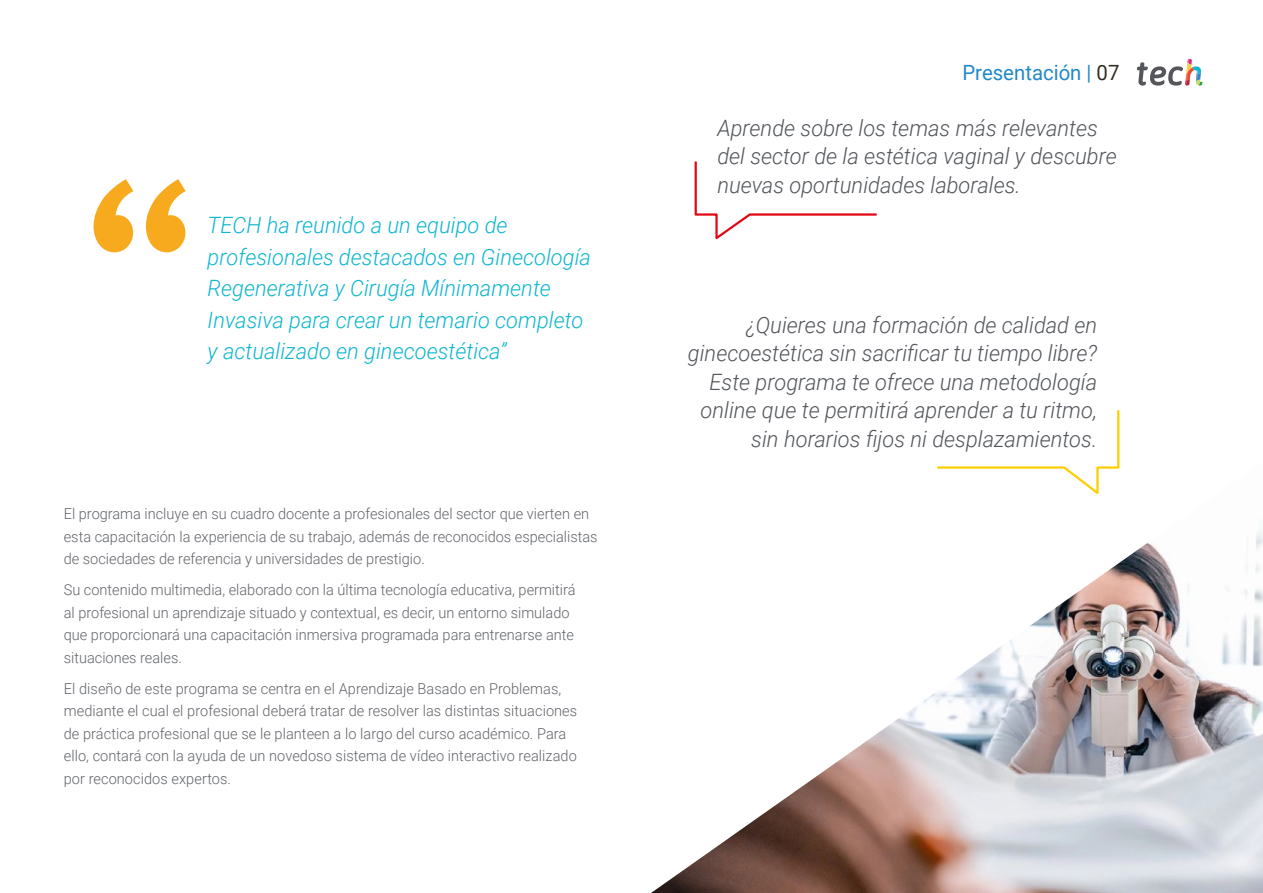
<style>
.page{position:relative;width:1263px;height:893px;background:#fff}
.page>*{position:absolute;margin:0;border:0;box-sizing:border-box;transform-origin:0 0}
.t1{font:italic 300 22.5px/28.5px "Roboto";color:#52555b;text-align:right}
.t2{font:italic 300 22.5px/31.5px "Roboto";color:#0fb6cf}
.t3{font:21px "Roboto";color:#2488c9}
.t4{font:300 15px/22.5px "Roboto";color:#61646a}
.s1{color:#312e20}
</style>
<div class="page">
<svg style="left:94px;top:179px;width:92px;height:73px"></svg>
<svg style="left:1117px;top:410px;width:3px;height:51px"></svg>
<img style="left:651px;top:461px;width:612px;height:432px">
<svg style="left:694px;top:161px;width:183px;height:79px"></svg>
<svg style="left:1137px;top:59px;width:65px;height:27px"></svg>
<h1 class="t2" style="left:208px;top:209px;width:385px">TECH ha reunido a un equipo de profesionales destacados en Ginecología Regenerativa y Cirugía Mínimamente Invasiva para crear un temario completo y actualizado en ginecoestética”</h1>
<p class="t4" style="left:64px;top:502px;width:535px">El programa incluye en su cuadro docente a profesionales del sector que vierten en esta capacitación la experiencia de su trabajo, además de reconocidos especialistas de sociedades de referencia y universidades de prestigio.</p>
<p class="t4" style="left:64px;top:578px;width:513px">Su contenido multimedia, elaborado con la última tecnología educativa, permitirá al profesional un aprendizaje situado y contextual, es decir, un entorno simulado que proporcionará una capacitación inmersiva programada para entrenarse ante situaciones reales.</p>
<p class="t4" style="left:64px;top:677px;width:515px">El diseño de este programa se centra en el Aprendizaje Basado en Problemas, mediante el cual el profesional deberá tratar de resolver las distintas situaciones de práctica profesional que se le planteen a lo largo del curso académico. Para ello, contará con la ayuda de un novedoso sistema de vídeo interactivo realizado por reconocidos expertos.</p>
<h2 class="t3" style="left:962px;top:57px;width:159px">Presentación | <span class="s1">07</span></h2>
<h1 class="t1" style="left:717px;top:113px;width:401px;text-align:left">Aprende sobre los temas más relevantes del sector de la estética vaginal y descubre nuevas oportunidades laborales.</h1>
<h1 class="t1" style="left:688px;top:310px;width:411px">¿Quieres una formación de calidad en ginecoestética sin sacrificar tu tiempo libre?<br>Este programa te ofrece una metodología online que te permitirá aprender a tu ritmo, sin horarios fijos ni desplazamientos.</h1>
</div>
